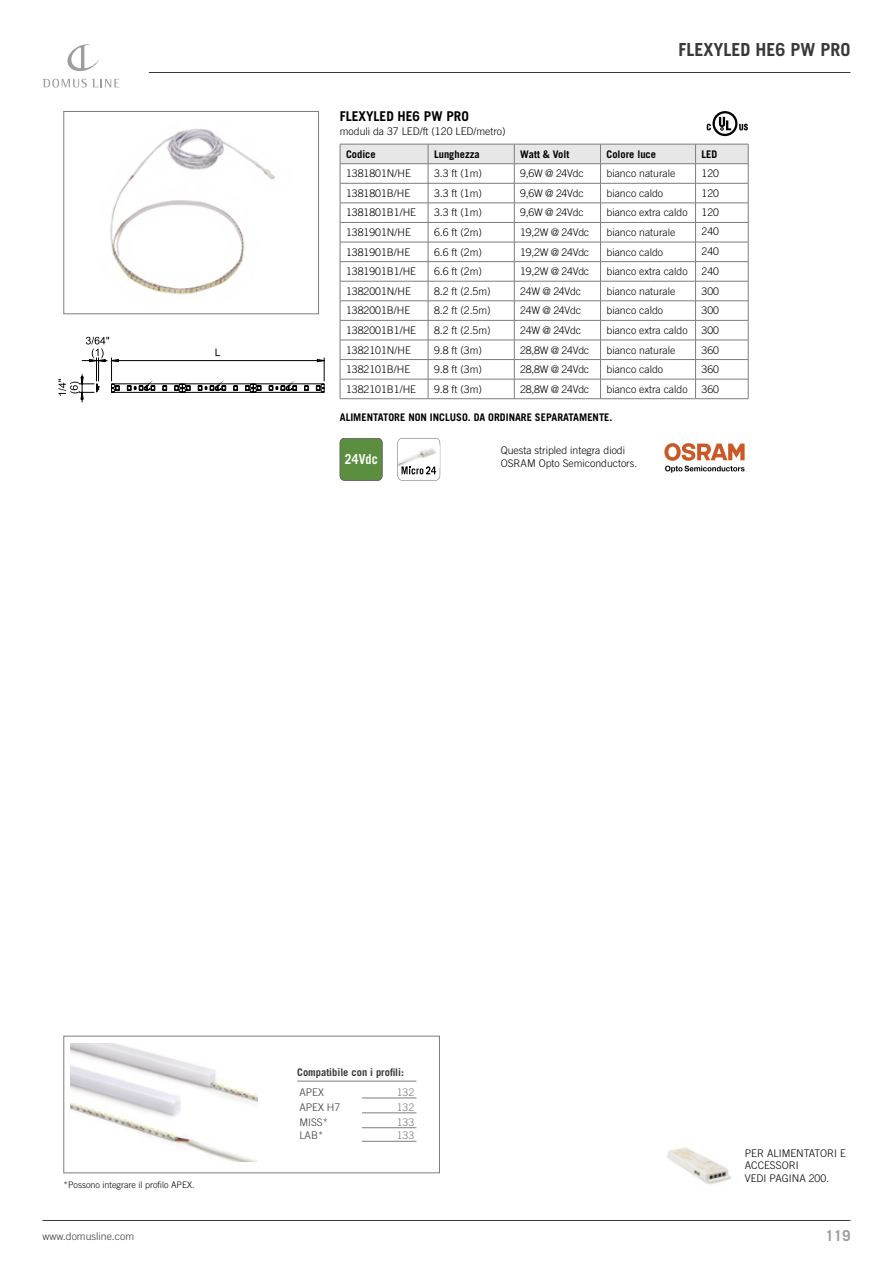
<style>
.page{position:relative;width:893px;height:1263px;background:#fff}
.page>*{position:absolute;margin:0;border:0;box-sizing:border-box;transform-origin:0 0}
.t1{font:700 18px "Trade Gothic LT Pro";color:#393939}
.t2{font:700 15px "Trade Gothic LT Pro";color:#9d9d9d}
.t3{font:700 13.8px "Trade Gothic LT Pro";letter-spacing:.015em;color:#fff;scale:.87 1}
.t4{font:700 13.5px "Trade Gothic LT Pro";color:#000}
.t5{font:300 10.5px/12.6px "Trade Gothic LT Pro";color:#000}
.t6{font:300 10.5px "Trade Gothic LT Pro";letter-spacing:-.025em;color:#000}
.t7{font:700 10.5px "Trade Gothic LT Pro";color:#000}
.t8{font:300 10.5px "Trade Gothic LT Pro";color:#393939}
.t9{font:700 10.5px "Trade Gothic LT Pro";color:#393939}
.t10{font:300 10.5px "Trade Gothic LT Pro";color:#7c7c7c}
.t11{font:300 9px "Trade Gothic LT Pro";color:#000}
</style>
<div class="page">
<img style="left:667px;top:1147px;width:65px;height:38px">
<img style="left:110px;top:129px;width:165px;height:165px">
<div style="left:64px;top:111px;width:255px;height:203px;border:1px solid #7c7c7c"></div>
<hr style="left:43px;top:1220px;width:807px;height:1px;background:#393939">
<hr style="left:149px;top:72px;width:701px;height:1px;background:#393939">
<svg style="left:67px;top:44px;width:32px;height:27px"></svg>
<svg style="left:43px;top:79px;width:76px;height:8px"></svg>
<svg style="left:398px;top:438px;width:42px;height:43px"></svg>
<div style="left:340px;top:438px;width:42px;height:42px;background:#5b8f3f;border-radius:5px"></div>
<div style="left:340px;top:438px;width:42px;height:43px;border:1px solid #636363;border-radius:5px"></div>
<svg style="left:739px;top:124px;width:9px;height:6px"></svg>
<svg style="left:712px;top:111px;width:25px;height:25px"></svg>
<svg style="left:715px;top:113px;width:20px;height:21px"></svg>
<svg style="left:719px;top:117px;width:12px;height:13px"></svg>
<svg style="left:707px;top:124px;width:4px;height:6px"></svg>
<svg style="left:664px;top:443px;width:81px;height:30px"></svg>
<svg style="left:58px;top:337px;width:267px;height:66px"></svg>
<div style="left:64px;top:1036px;width:376px;height:137px;border:1px solid #7c7c7c"></div>
<hr style="left:297px;top:1081px;width:65px;height:1px;background:#7c7c7c">
<hr style="left:362px;top:1081px;width:54px;height:1px;background:#7c7c7c">
<hr style="left:362px;top:1112px;width:54px;height:1px;background:#7c7c7c">
<hr style="left:362px;top:1127px;width:54px;height:1px;background:#7c7c7c">
<hr style="left:362px;top:1141px;width:54px;height:1px;background:#7c7c7c">
<hr style="left:362px;top:1097px;width:54px;height:1px;background:#7c7c7c">
<img style="left:71px;top:1044px;width:187px;height:118px">
<svg style="left:340px;top:144px;width:409px;height:254px"></svg>
<hr style="left:340px;top:398px;width:88px;height:1px;background:#7c7c7c">
<hr style="left:428px;top:398px;width:86px;height:1px;background:#7c7c7c">
<hr style="left:514px;top:398px;width:86px;height:1px;background:#7c7c7c">
<hr style="left:600px;top:398px;width:96px;height:1px;background:#7c7c7c">
<hr style="left:696px;top:398px;width:52px;height:1px;background:#7c7c7c">
<p class="t4" style="left:340px;top:108px;width:131px">FLEXYLED HE6 PW PRO</p>
<h1 class="t1" style="left:678px;top:38px;width:174px">FLEXYLED HE6 PW PRO</h1>
<p class="t5" style="left:340px;top:125px;width:167px">moduli da 37 LED/ft (120 LED/metro)</p>
<p class="t7" style="left:346px;top:148px;width:31px">Codice</p>
<p class="t7" style="left:434px;top:148px;width:47px">Lunghezza</p>
<p class="t7" style="left:520px;top:148px;width:51px">Watt &amp; Volt</p>
<p class="t7" style="left:606px;top:148px;width:51px">Colore luce</p>
<p class="t7" style="left:702px;top:148px;width:17px">LED</p>
<p class="t5" style="left:346px;top:167px;width:66px">1381801N/HE</p>
<p class="t5" style="left:434px;top:167px;width:49px">3.3 ft (1m)</p>
<p class="t5" style="left:520px;top:167px;width:65px">9,6W @ 24Vdc</p>
<p class="t5" style="left:606px;top:167px;width:70px">bianco naturale</p>
<p class="t5" style="left:702px;top:167px;width:19px">120</p>
<p class="t5" style="left:346px;top:187px;width:66px">1381801B/HE</p>
<p class="t5" style="left:434px;top:187px;width:49px">3.3 ft (1m)</p>
<p class="t5" style="left:520px;top:187px;width:65px">9,6W @ 24Vdc</p>
<p class="t5" style="left:606px;top:187px;width:58px">bianco caldo</p>
<p class="t5" style="left:702px;top:187px;width:19px">120</p>
<p class="t5" style="left:346px;top:206px;width:72px">1381801B1/HE</p>
<p class="t5" style="left:434px;top:206px;width:49px">3.3 ft (1m)</p>
<p class="t5" style="left:520px;top:206px;width:65px">9,6W @ 24Vdc</p>
<p class="t5" style="left:606px;top:206px;width:83px">bianco extra caldo</p>
<p class="t5" style="left:702px;top:206px;width:19px">120</p>
<p class="t5" style="left:346px;top:226px;width:66px">1381901N/HE</p>
<p class="t5" style="left:434px;top:226px;width:49px">6.6 ft (2m)</p>
<p class="t6" style="left:520px;top:226px;width:70px">19,2W @ 24Vdc</p>
<p class="t5" style="left:606px;top:226px;width:70px">bianco naturale</p>
<p class="t5" style="left:702px;top:225px;width:19px">240</p>
<p class="t5" style="left:346px;top:245px;width:66px">1381901B/HE</p>
<p class="t5" style="left:434px;top:245px;width:49px">6.6 ft (2m)</p>
<p class="t6" style="left:520px;top:246px;width:70px">19,2W @ 24Vdc</p>
<p class="t5" style="left:606px;top:245px;width:58px">bianco caldo</p>
<p class="t5" style="left:702px;top:245px;width:19px">240</p>
<p class="t5" style="left:346px;top:265px;width:72px">1381901B1/HE</p>
<p class="t5" style="left:434px;top:265px;width:49px">6.6 ft (2m)</p>
<p class="t6" style="left:520px;top:265px;width:70px">19,2W @ 24Vdc</p>
<p class="t5" style="left:606px;top:265px;width:83px">bianco extra caldo</p>
<p class="t5" style="left:702px;top:264px;width:19px">240</p>
<p class="t5" style="left:346px;top:285px;width:66px">1382001N/HE</p>
<p class="t5" style="left:434px;top:285px;width:58px">8.2 ft (2.5m)</p>
<p class="t6" style="left:520px;top:285px;width:62px">24W @ 24Vdc</p>
<p class="t5" style="left:606px;top:285px;width:70px">bianco naturale</p>
<p class="t5" style="left:702px;top:285px;width:19px">300</p>
<p class="t5" style="left:346px;top:304px;width:66px">1382001B/HE</p>
<p class="t5" style="left:434px;top:304px;width:58px">8.2 ft (2.5m)</p>
<p class="t6" style="left:520px;top:304px;width:62px">24W @ 24Vdc</p>
<p class="t5" style="left:606px;top:304px;width:58px">bianco caldo</p>
<p class="t5" style="left:702px;top:304px;width:19px">300</p>
<p class="t5" style="left:346px;top:324px;width:72px">1382001B1/HE</p>
<p class="t5" style="left:434px;top:324px;width:58px">8.2 ft (2.5m)</p>
<p class="t6" style="left:520px;top:324px;width:62px">24W @ 24Vdc</p>
<p class="t5" style="left:606px;top:324px;width:83px">bianco extra caldo</p>
<p class="t5" style="left:702px;top:324px;width:19px">300</p>
<p class="t5" style="left:346px;top:343px;width:66px">1382101N/HE</p>
<p class="t5" style="left:434px;top:343px;width:49px">9.8 ft (3m)</p>
<p class="t6" style="left:520px;top:344px;width:70px">28,8W @ 24Vdc</p>
<p class="t5" style="left:606px;top:343px;width:70px">bianco naturale</p>
<p class="t5" style="left:702px;top:343px;width:19px">360</p>
<p class="t5" style="left:346px;top:363px;width:66px">1382101B/HE</p>
<p class="t5" style="left:434px;top:363px;width:49px">9.8 ft (3m)</p>
<p class="t6" style="left:520px;top:363px;width:70px">28,8W @ 24Vdc</p>
<p class="t5" style="left:606px;top:363px;width:58px">bianco caldo</p>
<p class="t5" style="left:702px;top:363px;width:19px">360</p>
<p class="t5" style="left:346px;top:383px;width:72px">1382101B1/HE</p>
<p class="t5" style="left:434px;top:383px;width:49px">9.8 ft (3m)</p>
<p class="t6" style="left:520px;top:383px;width:70px">28,8W @ 24Vdc</p>
<p class="t5" style="left:606px;top:383px;width:83px">bianco extra caldo</p>
<p class="t5" style="left:702px;top:383px;width:19px">360</p>
<p class="t7" style="left:340px;top:411px;width:274px">ALIMENTATORE NON INCLUSO. DA ORDINARE SEPARATAMENTE.</p>
<h3 class="t3" style="left:345px;top:451px;width:39px">24Vdc</h3>
<p class="t5" style="left:501px;top:444px;width:138px">Questa stripled integra diodi<br>OSRAM Opto Semiconductors.</p>
<p class="t11" style="left:64px;top:1179px;width:133px">*Possono integrare il profilo APEX.</p>
<p class="t9" style="left:297px;top:1066px;width:108px">Compatibile con i profili:</p>
<p class="t8" style="left:299px;top:1086px;width:26px">APEX</p>
<p class="t10" style="left:397px;top:1086px;width:19px">132</p>
<p class="t8" style="left:299px;top:1101px;width:42px">APEX H7</p>
<p class="t10" style="left:397px;top:1101px;width:19px">132</p>
<p class="t8" style="left:299px;top:1116px;width:30px">MISS*</p>
<p class="t10" style="left:397px;top:1116px;width:19px">133</p>
<p class="t8" style="left:299px;top:1129px;width:25px">LAB*</p>
<p class="t10" style="left:397px;top:1129px;width:19px">133</p>
<p class="t5" style="left:745px;top:1146px;width:102px">PER ALIMENTATORI E<br>ACCESSORI<br>VEDI PAGINA 200.</p>
<p class="t8" style="left:43px;top:1230px;width:93px">www.domusline.com</p>
<h2 class="t2" style="left:825px;top:1226px;width:27px">119</h2>
</div>
